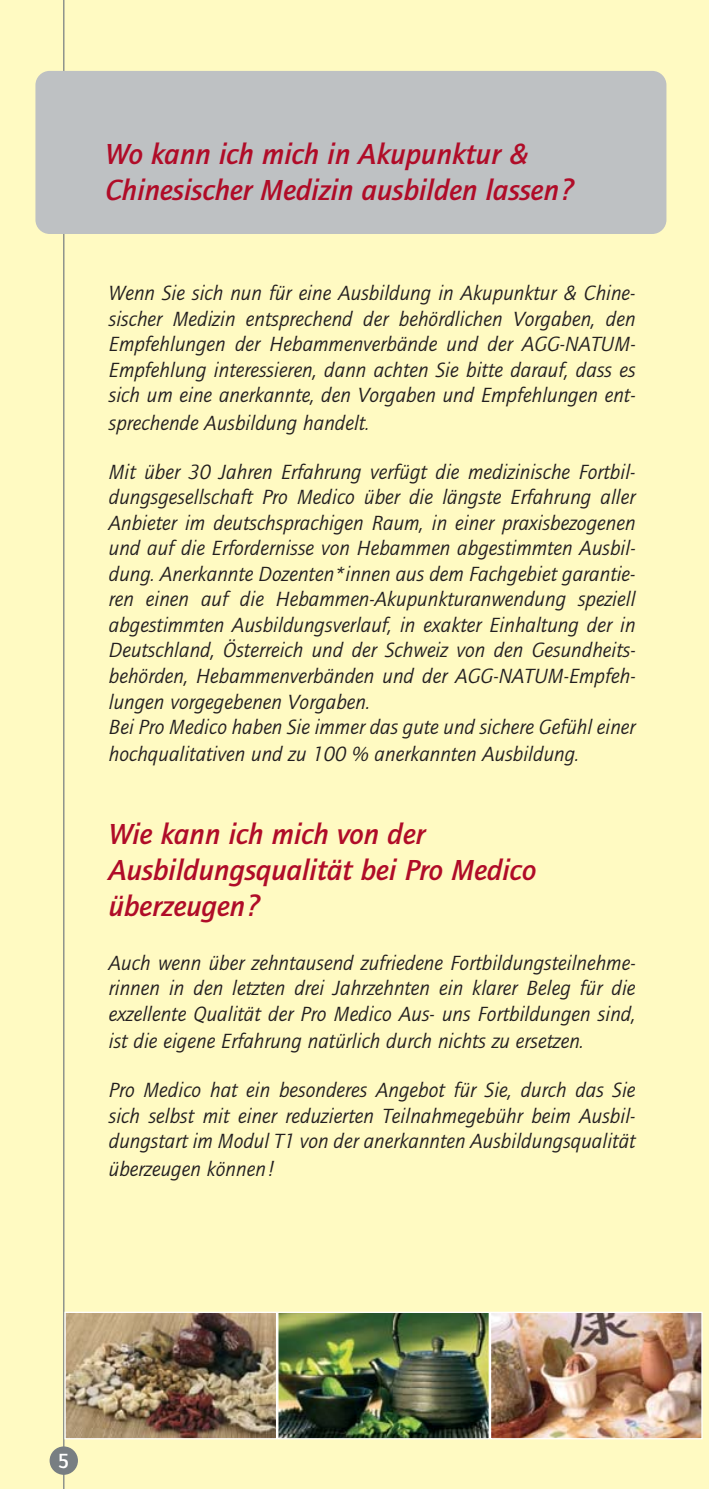
<style>
.page{position:relative;width:709px;height:1489px;background:#fff}
.page>*{position:absolute;margin:0;border:0;box-sizing:border-box;transform-origin:0 0}
.t1{font:italic 500 30px/36px "Quay Sans";color:#b00c28}
.t2{font:italic 21.25px/25.8px "Ouay";color:#231f20;text-align:justify}
.t3{font:500 21.25px "Quay Sans";color:#fff}
</style>
<div class="page">
<div style="left:0;top:0;width:709px;height:1488px;background:#fffac2"></div>
<hr style="left:63px;top:0;width:1px;height:1488px;background:#787e82">
<div style="left:35px;top:71px;width:631px;height:163px;background:#bec1c3;border-radius:14px"></div>
<img style="left:66px;top:1313px;width:209px;height:124px">
<div style="left:64px;top:1311px;width:213px;height:128px;border:1px solid #fff"></div>
<img style="left:492px;top:1313px;width:208px;height:124px">
<div style="left:490px;top:1311px;width:212px;height:128px;border:1px solid #fff"></div>
<img style="left:279px;top:1313px;width:209px;height:124px">
<div style="left:277px;top:1311px;width:213px;height:128px;border:1px solid #fff"></div>
<div style="left:50px;top:1446px;width:28px;height:28px;background:#787e82;border-radius:50%"></div>
<h1 class="t1" style="left:105px;top:139px;width:470px">Wo kann ich mich in Akupunktur &amp;<br>Chinesischer Medizin ausbilden lassen?</h1>
<p class="t2" style="left:109px;top:282px;width:528px">Wenn Sie sich nun für eine Ausbildung in Akupunktur &amp; Chine&shy;sischer Medizin entsprechend der behördlichen Vorgaben, den Empfehlungen der Hebammenverbände und der AGG-NATUM-Empfehlung interessieren, dann achten Sie bitte darauf, dass es sich um eine anerkannte, den Vorgaben und Empfehlungen ent&shy;sprechende Ausbildung handelt.</p>
<p class="t2" style="left:109px;top:460px;width:528px;text-align:left">Mit über 30 Jahren Erfahrung verfügt die medizinische Fortbil&shy;dungsgesellschaft Pro Medico über die längste Erfahrung aller Anbieter im deutschsprachigen Raum, in einer praxisbezogenen und auf die Erfordernisse von Hebammen abgestimmten Ausbil&shy;dung. Anerkannte Dozenten*innen aus dem Fachgebiet garantie&shy;ren einen auf die Hebammen-Akupunkturanwendung speziell abgestimmten Ausbildungsverlauf, in exakter Einhaltung der in Deutschland, Österreich und der Schweiz von den Gesundheits&shy;behörden, Hebammenverbänden und der AGG-NATUM-Empfeh&shy;lungen vorgegebenen Vorgaben.<br>Bei Pro Medico haben Sie immer das gute und sichere Gefühl einer hochqualitativen und zu 100 % anerkannten Ausbildung.</p>
<h1 class="t1" style="left:109px;top:818px;width:429px">Wie kann ich mich von der<br>Ausbildungsqualität bei Pro Medico überzeugen?</h1>
<p class="t2" style="left:109px;top:951px;width:528px">Auch wenn über zehntausend zufriedene Fortbildungsteilnehme&shy;rinnen in den letzten drei Jahrzehnten ein klarer Beleg für die exzellente Qualität der Pro Medico Aus- uns Fortbildungen sind, ist die eigene Erfahrung natürlich durch nichts zu ersetzen.</p>
<p class="t2" style="left:109px;top:1078px;width:528px">Pro Medico hat ein besonderes Angebot für Sie, durch das Sie sich selbst mit einer reduzierten Teilnahmegebühr beim Ausbil - dungstart im Modul T1 von der anerkannten Ausbildungs qualität überzeugen können!</p>
<p class="t3" style="left:58px;top:1452px;width:13px">5</p>
</div>
